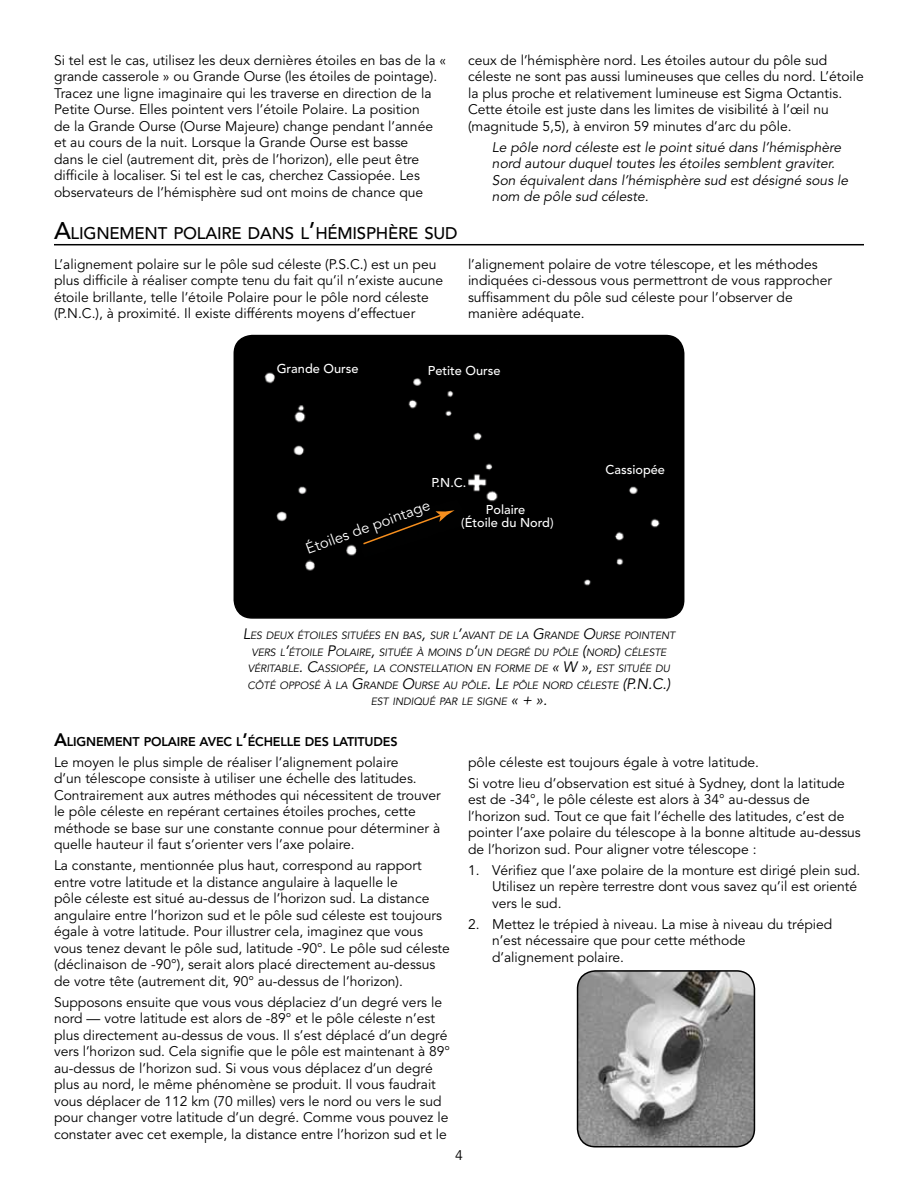
<style>
.page{position:relative;width:918px;height:1188px;background:#fff}
.page>*{position:absolute;margin:0;border:0;box-sizing:border-box;transform-origin:0 0}
.t1{font:500 16.8px "Avenir";letter-spacing:-.015em;color:#000}
.t2{font:15px "Avenir";color:#fff}
.t3{font:13.8px/16.5px "Avenir";color:#000}
.t4{font:italic 13.8px/16.5px "Avenir";color:#000}
.t5{font:500 12.75px/12.8px "Avenir";color:#fff;text-align:center}
.t6{font:800 12.6px "Avenir";letter-spacing:-.015em;color:#000}
.t7{font:italic 10.5px/16.5px "Avenir";letter-spacing:-.015em;color:#000;text-align:center}
.s1{font-size:24px}
.s2{font-size:15px}
.s3{font-size:18px}
</style>
<div class="page">
<hr style="left:54px;top:244px;width:810px;height:1px;background:#000">
<img style="left:578px;top:971px;width:176px;height:176px">
<div style="left:577px;top:970px;width:178px;height:177px;border:2px solid #000;border-radius:18px"></div>
<div style="left:234px;top:336px;width:450px;height:282px;background:#000"></div>
<svg style="left:362px;top:510px;width:93px;height:36px;background:#0e0802"></svg>
<div style="left:234px;top:335px;width:450px;height:284px;border:2px solid #000;border-radius:18px"></div>
<p class="t3" style="left:54px;top:52px;width:394px">Si tel est le cas, utilisez les deux dernières étoiles en bas de la « grande casserole » ou Grande Ourse (les étoiles de pointage).<br>Tracez une ligne imaginaire qui les traverse en direction de la Petite Ourse. Elles pointent vers l’étoile Polaire. La position<br>de la Grande Ourse (Ourse Majeure) change pendant l’année et au cours de la nuit. Lorsque la Grande Ourse est basse<br>dans le ciel (autrement dit, près de l’horizon), elle peut être difficile à localiser. Si tel est le cas, cherchez Cassiopée. Les observateurs de l’hémisphère sud ont moins de chance que</p>
<p class="t3" style="left:468px;top:52px;width:398px">ceux de l’hémisphère nord. Les étoiles autour du pôle sud céleste ne sont pas aussi lumineuses que celles du nord. L’étoile la plus proche et relativement lumineuse est Sigma Octantis.<br>Cette étoile est juste dans les limites de visibilité à l’œil nu (magnitude 5,5), à environ 59 minutes d’arc du pôle.</p>
<p class="t4" style="left:492px;top:139px;width:358px">Le pôle nord céleste est le point situé dans l’hémisphère nord autour duquel toutes les étoiles semblent graviter.<br>Son équivalent dans l’hémisphère sud est désigné sous le nom de pôle sud céleste.</p>
<p class="t1" style="left:54px;top:223px;width:405px"><span class="s1">A</span>LIGNEMENT POLAIRE DANS L<span class="s1">’</span>HÉMISPHÈRE SUD</p>
<p class="t3" style="left:54px;top:256px;width:391px">L’alignement polaire sur le pôle sud céleste (P.S.C.) est un peu plus difficile à réaliser compte tenu du fait qu’il n’existe aucune étoile brillante, telle l’étoile Polaire pour le pôle nord céleste (P.N.C.), à proximité. Il existe différents moyens d’effectuer</p>
<p class="t3" style="left:468px;top:256px;width:366px">l’alignement polaire de votre télescope, et les méthodes indiquées ci-dessous vous permettront de vous rapprocher suffisamment du pôle sud céleste pour l’observer de manière adéquate.</p>
<p class="t5" style="left:277px;top:363px;width:83px">Grande Ourse</p>
<p class="t5" style="left:428px;top:365px;width:74px">Petite Ourse</p>
<p class="t5" style="left:431px;top:477px;width:37px">P.N.C.</p>
<p class="t2" style="left:304px;top:541px;width:132px;rotate:-20deg">Étoiles de pointage</p>
<p class="t5" style="left:461px;top:504px;width:94px">Polaire<br>(Étoile du Nord)</p>
<p class="t5" style="left:606px;top:464px;width:61px">Cassiopée</p>
<p class="t7" style="left:243px;top:628px;width:434px"><span class="s2">L</span>ES DEUX ÉTOILES SITUÉES EN BAS<span class="s2">,</span> SUR L<span class="s2">’</span>AVANT DE LA <span class="s2">G</span>RANDE <span class="s2">O</span>URSE POINTENT VERS L<span class="s2">’</span>ÉTOILE <span class="s2">P</span>OLAIRE<span class="s2">,</span> SITUÉE À MOINS D<span class="s2">’</span>UN DEGRÉ DU PÔLE <span class="s2">(</span>NORD<span class="s2">)</span> CÉLESTE VÉRITABLE<span class="s2">. C</span>ASSIOPÉE<span class="s2">,</span> LA CONSTELLATION EN FORME DE <span class="s2">« W »,</span> EST SITUÉE DU CÔTÉ OPPOSÉ À LA <span class="s2">G</span>RANDE <span class="s2">O</span>URSE AU PÔLE<span class="s2">. L</span>E PÔLE NORD CÉLESTE <span class="s2">(P.N.C.)<br></span>EST INDIQUÉ PAR LE SIGNE <span class="s2">« + ».</span></p>
<p class="t6" style="left:54px;top:734px;width:345px"><span class="s3">A</span>LIGNEMENT POLAIRE AVEC L<span class="s3">’</span>ÉCHELLE DES LATITUDES</p>
<p class="t3" style="left:54px;top:754px;width:388px">Le moyen le plus simple de réaliser l’alignement polaire<br>d’un télescope consiste à utiliser une échelle des latitudes.<br>Contrairement aux autres méthodes qui nécessitent de trouver le pôle céleste en repérant certaines étoiles proches, cette méthode se base sur une constante connue pour déterminer à quelle hauteur il faut s’orienter vers l’axe polaire.</p>
<p class="t3" style="left:54px;top:857px;width:397px">La constante, mentionnée plus haut, correspond au rapport entre votre latitude et la distance angulaire à laquelle le<br>pôle céleste est situé au-dessus de l’horizon sud. La distance angulaire entre l’horizon sud et le pôle sud céleste est toujours égale à votre latitude. Pour illustrer cela, imaginez que vous vous tenez devant le pôle sud, latitude -90°. Le pôle sud céleste (déclinaison de -90°), serait alors placé directement au-dessus de votre tête (autrement dit, 90° au-dessus de l’horizon).</p>
<p class="t3" style="left:54px;top:994px;width:398px">Supposons ensuite que vous vous déplaciez d’un degré vers le nord — votre latitude est alors de -89° et le pôle céleste n’est plus directement au-dessus de vous. Il s’est déplacé d’un degré vers l’horizon sud. Cela signifie que le pôle est maintenant à 89° au-dessus de l’horizon sud. Si vous vous déplacez d’un degré plus au nord, le même phénomène se produit. Il vous faudrait vous déplacer de 112 km (70 milles) vers le nord ou vers le sud pour changer votre latitude d’un degré. Comme vous pouvez le constater avec cet exemple, la distance entre l’horizon sud et le</p>
<p class="t3" style="left:468px;top:752px;width:378px;line-height:21px">pôle céleste est toujours égale à votre latitude.<br>Si votre lieu d’observation est situé à Sydney, dont la latitude</p>
<p class="t3" style="left:468px;top:791px;width:394px">est de -34°, le pôle céleste est alors à 34° au-dessus de l’horizon sud. Tout ce que fait l’échelle des latitudes, c’est de pointer l’axe polaire du télescope à la bonne altitude au-dessus de l’horizon sud. Pour aligner votre télescope :</p>
<p class="t3" style="left:492px;top:862px;width:370px;text-indent:-24px">1. Vérifiez que l’axe polaire de la monture est dirigé plein sud.<br>Utilisez un repère terrestre dont vous savez qu’il est orienté vers le sud.</p>
<p class="t3" style="left:492px;top:916px;width:342px;text-indent:-24px">2. Mettez le trépied à niveau. La mise à niveau du trépied n’est nécessaire que pour cette méthode<br>d’alignement polaire.</p>
<p class="t3" style="left:455px;top:1148px;width:9px">4</p>
</div>
